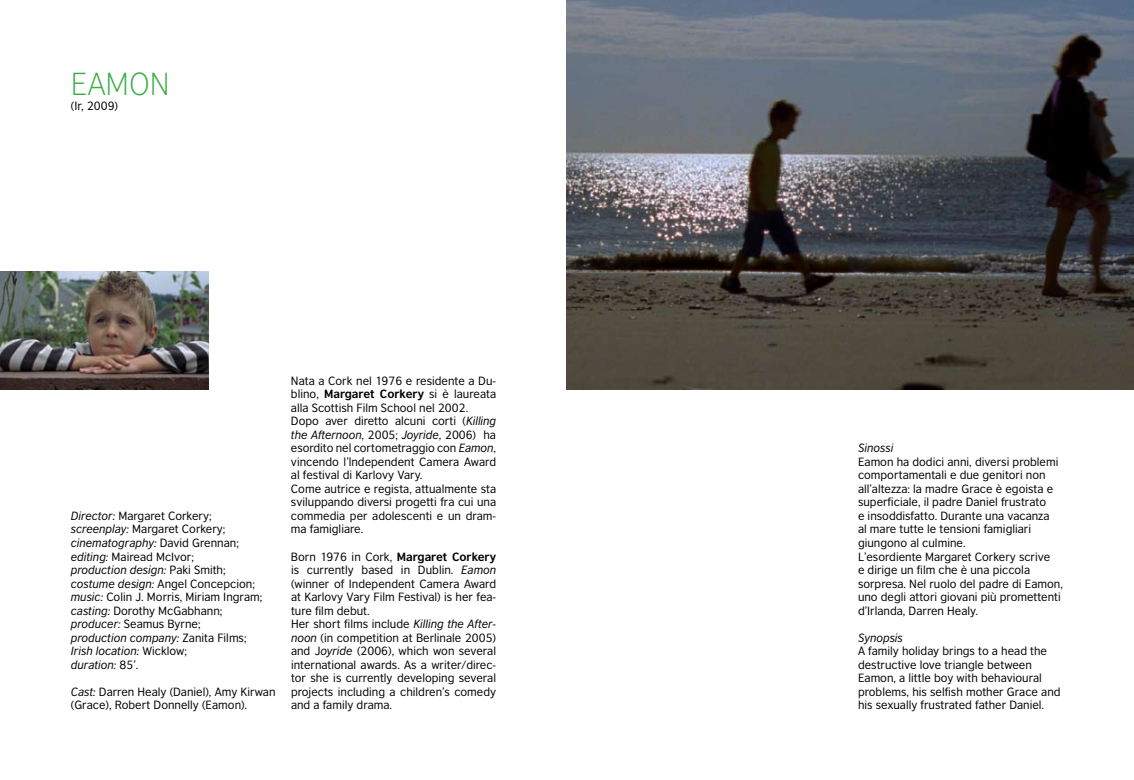
<style>
.page{position:relative;width:1134px;height:780px;background:#fff}
.page>*{position:absolute;margin:0;border:0;box-sizing:border-box;transform-origin:0 0}
.t1{font:300 30px "British Council Sans";color:#41ad49}
.t2{font:11.25px/13.5px "British Council Sans";color:#000}
.t3{font:italic 11.25px "British Council Sans";color:#000}
.s1{font-style:italic}
.s2{font-weight:700}
</style>
<div class="page">
<img style="left:567px;top:0;width:567px;height:390px">
<img style="left:0;top:272px;width:208px;height:118px">
<h1 class="t1" style="left:71px;top:67px;width:100px">EAMON</h1>
<p class="t2" style="left:71px;top:99px;width:49px">(Ir, 2009)</p>
<p class="t2" style="left:71px;top:509px;width:193px"><span class="s1">Director:</span> M argaret Corkery; <span class="s1">screenplay:</span> M argaret Corkery; <span class="s1">cinematography:</span> David Grennan; <span class="s1">editing:</span> M airead M cIvor;<br><span class="s1">production design:</span> Paki Smith; <span class="s1">costume design:</span> Angel Concepcion; <span class="s1">music:</span> Colin J. Morris, M iriam Ingram; <span class="s1">casting:</span> Dorothy M cGabhann; <span class="s1">producer:</span> Seamus Byrne;<br><span class="s1">production company:</span> Zanita Films;<br><span class="s1">Irish location:</span> Wicklow;<br><span class="s1">duration:</span> 85’.</p>
<p class="t2" style="left:71px;top:684px;width:206px"><span class="s1">Cast:</span> Darren H ealy (Daniel), Amy Kirwan (Grace), Robert Donnelly (Eamon).</p>
<p class="t2" style="left:291px;top:374px;width:207px">Nata a Cork nel 1976 e residente a Du&shy;blino, <span class="s2">Margaret Corkery</span> si è laureata alla Scottish Film School nel 2002.<br>Dopo aver diretto alcuni corti (<span class="s1">Killing the Afternoon</span>, 2005; <span class="s1">Joyride</span>, 2006) ha esordito nel cortometraggio con <span class="s1">Eamon</span>, vincendo l’lndependent Camera Award al festival di Karlovy Vary.<br>Come autrice e regista, attualmente sta sviluppando diversi progetti fra cui una commedia per adolescenti e un dram&shy;ma famigliare.</p>
<p class="t2" style="left:291px;top:549px;width:207px">Born 1976 in Cork, <span class="s2">Margaret Corkery </span>is currently based in Dublin. <span class="s1">Eamon </span>(winner of Independent Camera Award at Karlovy Vary Film Festival) is her fea&shy;ture film debut.<br>H er short films include <span class="s1">Killing the After&shy;noon</span> (in competition at Berlinale 2005) and J<span class="s1">oyride</span> (2006), which won several international awards. As a writer/direc&shy;tor she is currently developing several projects including a children’s comedy and a family drama.</p>
<p class="t3" style="left:858px;top:441px;width:37px">Sinossi</p>
<p class="t2" style="left:858px;top:455px;width:206px">Eamon ha dodici anni, diversi problemi comportamentali e due genitori non all’altezza: la madre Grace è egoista e superficiale, il padre Daniel frustrato<br>e insoddisfatto. Durante una vacanza<br>al mare tutte le tensioni famigliari giungono al culmine.<br>L’esordiente M argaret Corkery scrive<br>e dirige un film che è una piccola sorpresa. Nel ruolo del padre di Eamon, uno degli attori giovani più promettenti d’Irlanda, Darren Healy.</p>
<p class="t3" style="left:858px;top:630px;width:46px">Synopsis</p>
<p class="t2" style="left:858px;top:644px;width:204px">A family holiday brings to a head the destructive love triangle between Eamon, a little boy with behavioural problems, his selfish mother Grace and his sexually frustrated father Daniel.</p>
</div>
